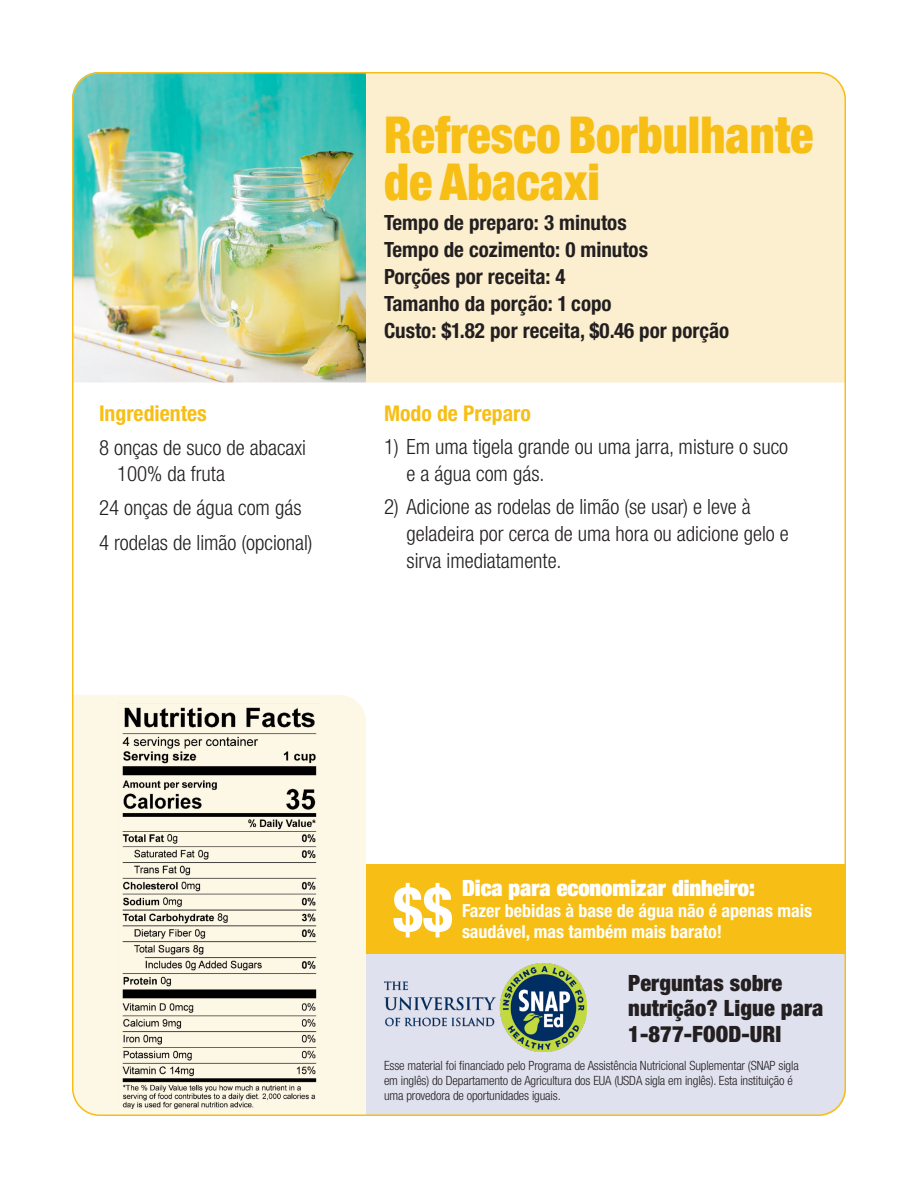
<style>
.page{position:relative;width:918px;height:1188px;background:#fff}
.page>*{position:absolute;margin:0;border:0;box-sizing:border-box;transform-origin:0 0}
.t1{font:700 condensed 62.1px "Helvetica Neue LT Pro";color:#fff}
.Recipe_Title{font:900 condensed 51px/46.5px "Helvetica Neue LT Pro";color:#f7bf15;scale:.95 1}
.t2{font:900 condensed 22.5px/25.5px "Helvetica Neue LT Pro";letter-spacing:.005em;color:#231f20}
.t3{font:900 condensed 22.5px "Helvetica Neue LT Pro";color:#fff}
.t4{font:700 condensed 21.75px "Helvetica Neue LT Pro";color:#f7bf15}
.Directions_lists{font:300 condensed 21px/27px "Helvetica Neue LT Pro";color:#231f20}
.Recipe_details{font:700 condensed 21px "Helvetica Neue LT Pro";color:#231f20}
.Ingredients_list{font:300 condensed 21px/25.5px "Helvetica Neue LT Pro";color:#231f20}
.t5{font:700 condensed 18px "Helvetica Neue LT Pro";color:#fff}
.t6{font:300 condensed 12.75px "Helvetica Neue LT Pro";letter-spacing:-.01em;color:#231f20}
</style>
<div class="page">
<div style="left:72px;top:695px;width:294px;height:421px;background:#fdf7e6"></div>
<img style="left:72px;top:72px;width:294px;height:310px">
<div style="left:366px;top:954px;width:480px;height:162px;background:#e0e1ee"></div>
<img style="left:384px;top:963px;width:203px;height:88px">
<div style="left:366px;top:72px;width:480px;height:310px;background:#fcefd0"></div>
<div style="left:366px;top:864px;width:480px;height:90px;background:#f7bf15"></div>
<img style="left:119px;top:704px;width:200px;height:405px">
<p class="t4" style="left:99px;top:400px;width:109px">Ingredientes</p>
<p class="Ingredients_list" style="left:117px;top:435px;width:191px;text-indent:-18px">8 onças de suco de abacaxi<br>100% da fruta</p>
<p class="Ingredients_list" style="left:99px;top:495px;width:204px">24 onças de água com gás</p>
<p class="Ingredients_list" style="left:99px;top:529px;width:215px">4 rodelas de limão (opcional)</p>
<p class="Recipe_Title" style="left:384px;top:111px;width:454px">Refresco Borbulhante de Abacaxi</p>
<p class="Recipe_details" style="left:384px;top:210px;width:244px">Tempo de preparo: 3 minutos</p>
<p class="Recipe_details" style="left:384px;top:237px;width:266px">Tempo de cozimento: 0 minutos</p>
<p class="Recipe_details" style="left:384px;top:264px;width:183px">Porções por receita: 4</p>
<p class="Recipe_details" style="left:384px;top:291px;width:229px">Tamanho da porção: 1 copo</p>
<p class="Recipe_details" style="left:384px;top:318px;width:347px">Custo: $1.82 por receita, $0.46 por porção</p>
<p class="t4" style="left:384px;top:400px;width:148px">Modo de Preparo</p>
<p class="Directions_lists" style="left:406px;top:432px;width:383px;text-indent:-22px">1) Em uma tigela grande ou uma jarra, misture o suco e a água com gás.</p>
<p class="Directions_lists" style="left:406px;top:492px;width:384px;text-indent:-22px">2) Adicione as rodelas de limão (se usar) e leve à geladeira por cerca de uma hora ou adicione gelo e sirva imediatamente.</p>
<p class="t1" style="left:393px;top:873px;width:61px">$$</p>
<p class="t3" style="left:462px;top:874px;width:294px">Dica para economizar dinheiro:</p>
<p class="t5" style="left:462px;top:900px;width:351px">Fazer bebidas à base de água não é apenas mais</p>
<p class="t5" style="left:462px;top:921px;width:262px">saudável, mas também mais barato!</p>
<p class="t2" style="left:628px;top:970px;width:197px">Perguntas sobre nutrição? Ligue para<br>1-877-FOOD-URI</p>
<p class="t6" style="left:384px;top:1058px;width:416px">Esse material foi financiado pelo Programa de Assistência Nutricional Suplementar (SNAP sigla</p>
<p class="t6" style="left:384px;top:1073px;width:410px">em inglês) do Departamento de Agricultura dos EUA (USDA sigla em inglês). Esta instituição é</p>
<p class="t6" style="left:384px;top:1088px;width:178px">uma provedora de oportunidades iguais.</p>
</div>
